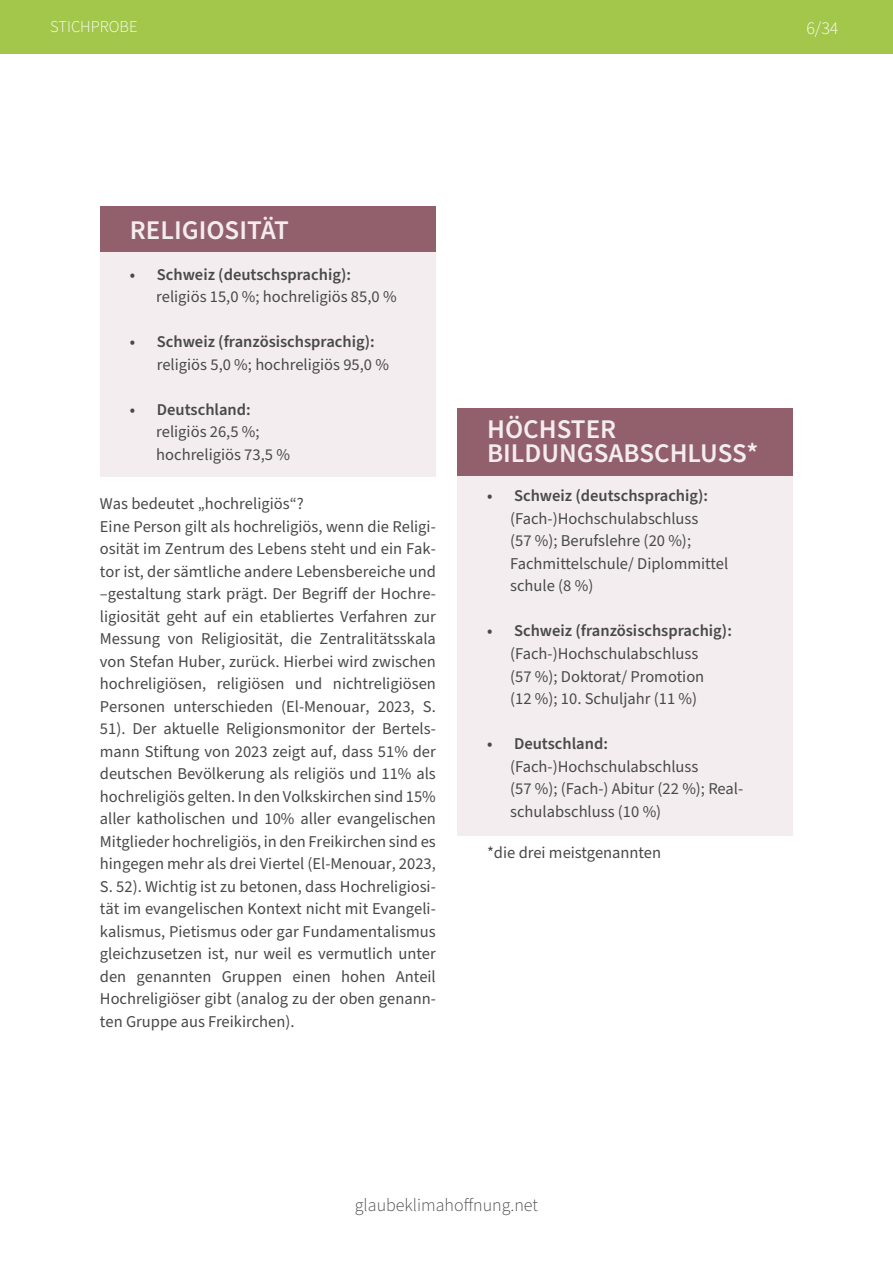
<style>
.page{position:relative;width:893px;height:1263px;background:#fff}
.page>*{position:absolute;margin:0;border:0;box-sizing:border-box;transform-origin:0 0}
.t1{font:600 27px/24px "Source Sans Pro";color:#f3edef}
.t2{font:300 18px "Source Sans Pro";color:#4c494a}
.t3{font:300 18px "Source Sans Pro";color:#fff}
.t4{font:16.5px/22.5px "Source Sans Pro";color:#4a4949}
.t5{font:600 16.5px "Source Sans Pro";color:#4a4949}
.t6{font:300 16.5px "Source Sans Pro";color:#fff}
</style>
<div class="page">
<div style="left:0;top:0;width:893px;height:54px;background:#a2c74a"></div>
<div style="left:100px;top:252px;width:336px;height:225px;background:#f3edef"></div>
<div style="left:100px;top:207px;width:336px;height:45px;background:#925f6d"></div>
<div style="left:457px;top:476px;width:336px;height:360px;background:#f3edef"></div>
<div style="left:457px;top:408px;width:336px;height:68px;background:#925f6d"></div>
<p class="t6" style="left:50px;top:16px;width:89px">STICHPROBE</p>
<p class="t3" style="left:806px;top:16px;width:34px">6/34</p>
<h1 class="t1" style="left:130px;top:219px;width:160px">RELIGIOSITÄT</h1>
<p class="t5" style="left:130px;top:263px;width:223px">• Schweiz (deutschsprachig):</p>
<p class="t4" style="left:156px;top:286px;width:242px">religiös 15,0 %; hochreligiös 85,0 %</p>
<p class="t5" style="left:130px;top:331px;width:246px">• Schweiz (französischsprachig):</p>
<p class="t4" style="left:157px;top:353px;width:234px">religiös 5,0 %; hochreligiös 95,0 %</p>
<p class="t5" style="left:130px;top:398px;width:122px">• Deutschland:</p>
<p class="t4" style="left:156px;top:421px;width:135px">religiös 26,5 %; hochreligiös 73,5 %</p>
<p class="t4" style="left:100px;top:493px;width:337px">Was bedeutet „hochreligiös“?<br>Eine Person gilt als hochreligiös, wenn die Religi&shy;osität im Zentrum des Lebens steht und ein Fak&shy;tor ist, der sämtliche andere Lebensbereiche und –gestaltung stark prägt. Der Begriff der Hochre&shy;ligiosität geht auf ein etabliertes Verfahren zur Messung von Religiosität, die Zentralitätsskala von Stefan Huber, zurück. Hierbei wird zwischen hochreligiösen, religiösen und nichtreligiösen Personen unterschieden (El-Menouar, 2023, S.<br>51). Der aktuelle Religionsmonitor der Bertels&shy;mann Stiftung von 2023 zeigt auf, dass 51% der deutschen Bevölkerung als religiös und 11% als hochreligiös gelten. In den Volkskirchen sind 15% aller katholischen und 10% aller evangelischen Mitglieder hochreligiös, in den Freikirchen sind es hingegen mehr als drei Viertel (El-Menouar, 2023, S. 52). Wichtig ist zu betonen, dass Hochreligiosi&shy;tät im evangelischen Kontext nicht mit Evangeli&shy;kalismus, Pietismus oder gar Fundamentalismus gleichzusetzen ist, nur weil es vermutlich unter den genannten Gruppen einen hohen Anteil Hochreligiöser gibt (analog zu der oben genann&shy;ten Gruppe aus Freikirchen).</p>
<h1 class="t1" style="left:487px;top:418px;width:273px">HÖCHSTER<br>BILDUNGSABSCHLUSS*</h1>
<p class="t5" style="left:487px;top:485px;width:223px">• Schweiz (deutschsprachig):</p>
<p class="t4" style="left:510px;top:508px;width:220px">(Fach-)Hochschulabschluss<br>(57 %); Berufslehre (20 %);<br>Fachmittelschule/ Diplommittel schule (8 %)</p>
<p class="t5" style="left:487px;top:620px;width:246px">• Schweiz (französischsprachig):</p>
<p class="t4" style="left:510px;top:643px;width:196px">(Fach-)Hochschulabschluss (57 %); Doktorat/ Promotion (12 %); 10. Schuljahr (11 %)</p>
<p class="t5" style="left:487px;top:732px;width:122px">• Deutschland:</p>
<p class="t4" style="left:510px;top:755px;width:235px">(Fach-)Hochschulabschluss<br>(57 %); (Fach-) Abitur (22 %); Real&shy;schulabschluss (10 %)</p>
<p class="t4" style="left:487px;top:842px;width:176px">*die drei meistgenannten</p>
<p class="t2" style="left:355px;top:1193px;width:185px">glaubeklimahoffnung.net</p>
</div>
